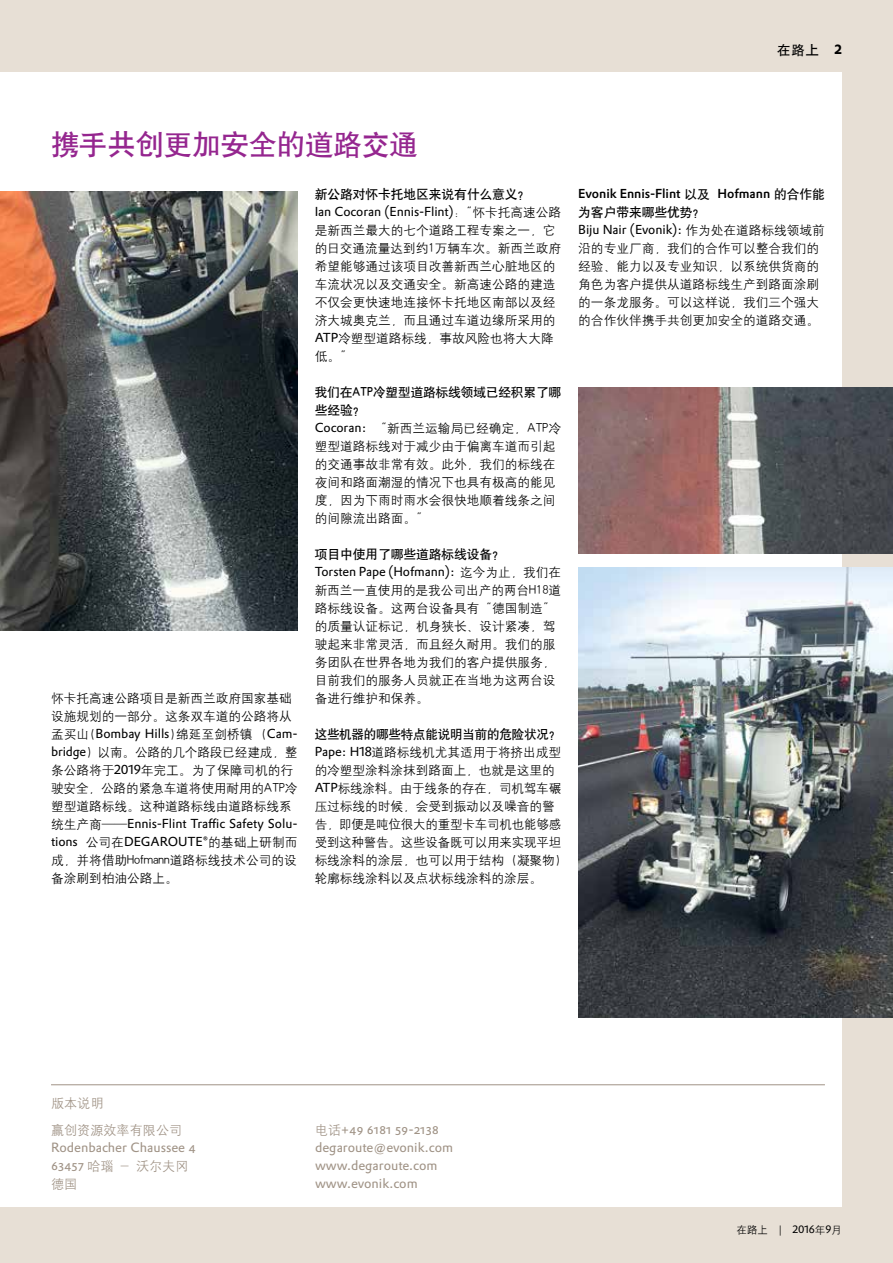
<style>
.page{position:relative;width:893px;height:1263px;background:#e7dfd5}
.page>*{position:absolute;margin:0;border:0;box-sizing:border-box;transform-origin:0 0}
.t1{font:28.5px "H Yb 1 gj";letter-spacing:-.01em;color:#95268f}
.t2{font:13.2px/18px "Evonik Prokyon";color:#a09386}
.t3{font:13.2px/27px "H Yg 2 gj";color:#a09386}
.t4{font:13.2px "H Yb 1 gj";color:#000}
.t5{font:12.75px/18px "H Yg 2 gj";letter-spacing:-.005em;color:#000}
.t6{font:12.75px/18px "Evonik Prokyon";letter-spacing:-.005em;color:#000}
.t7{font:12.75px/18px "H Yb 1 gj";letter-spacing:-.01em;color:#000}
.t8{font:500 12.75px "Evonik Prokyon";letter-spacing:-.005em;color:#000}
.t9{font:10.5px "H Yg 2 gj";color:#000}
.s1{font-family:"Evonik Prokyon";font-weight:700}
.s2{font-family:"H Yg 2 gj"}
.s3{font-family:"Evonik Prokyon"}
.s4{font-family:"H Yb 1 gj";font-weight:400}
.s5{font-family:"Evonik Prokyon";font-weight:300}
</style>
<div class="page">
<div style="left:0;top:72px;width:842px;height:1134px;background:#fff"></div>
<img style="left:0;top:192px;width:298px;height:438px">
<img style="left:578px;top:567px;width:315px;height:450px">
<img style="left:578px;top:387px;width:315px;height:166px">
<hr style="left:51px;top:1084px;width:774px;height:1px;background:#a09386">
<p class="t4" style="left:777px;top:43px;width:66px">在路上 <span class="s1">2</span></p>
<h1 class="t1" style="left:51px;top:130px;width:369px">携手共创更加安全的道路交通</h1>
<p class="t5" style="left:51px;top:689px;width:242px">怀卡托高速公路项目是新西兰政府国家基础设施规划的一部分。这条双车道的公路将从</p>
<p class="t6" style="left:51px;top:724px;width:248px"><span class="s2">孟买山(</span>Bombay Hills<span class="s2">)绵延至剑桥镇 (</span>Cam-</p>
<p class="t5" style="left:51px;top:743px;width:248px"><span class="s3">bridge</span>) 以南。公路的几个路段已经建成，整条公路将于<span class="s3">2019</span>年完工。为了保障司机的行驶安全，公路的紧急车道将使用耐用的ATP冷塑型道路标线。这种道路标线由道路标线系</p>
<p class="t6" style="left:51px;top:814px;width:248px"><span class="s2">统生产商——</span>Ennis-Flint Traffic Safety Solu&shy;tions <span class="s2">公司在</span>DEGAROUTE®<span class="s2">的基础上研制而</span></p>
<p class="t5" style="left:51px;top:851px;width:247px">成，并将借助Hofmann道路标线技术公司的设备涂刷到柏油公路上。</p>
<p class="t7" style="left:315px;top:185px;width:217px">新公路对怀卡托地区来说有什么意义？</p>
<p class="t6" style="left:315px;top:202px;width:248px">Ian Cocoran (Ennis-Flint)<span class="s2">:“怀卡托高速公路</span></p>
<p class="t5" style="left:315px;top:221px;width:248px">是新西兰最大的七个道路工程专案之一，它的日交通流量达到约1万辆车次。新西兰政府希望能够通过该项目改善新西兰心脏地区的车流状况以及交通安全。新高速公路的建造不仅会更快速地连接怀卡托地区南部以及经济大城奥克兰，而且通过车道边缘所采用的<br><span class="s3">ATP</span>冷塑型道路标线，事故风险也将大大降低。”</p>
<p class="t7" style="left:315px;top:383px;width:248px">我们在ATP冷塑型道路标线领域已经积累了哪些经验？</p>
<p class="t5" style="left:315px;top:419px;width:248px"><span class="s3">Cocoran:</span> “新西兰运输局已经确定，ATP冷塑型道路标线对于减少由于偏离车道而引起的交通事故非常有效。此外，我们的标线在夜间和路面潮湿的情况下也具有极高的能见度，因为下雨时雨水会很快地顺着线条之间的间隙流出路面。”</p>
<p class="t7" style="left:315px;top:545px;width:192px">项目中使用了哪些道路标线设备？</p>
<p class="t6" style="left:315px;top:562px;width:248px">Torsten Pape (Hofmann): <span class="s2">迄今为止，我们在</span></p>
<p class="t5" style="left:315px;top:581px;width:248px">新西兰一直使用的是我公司出产的两台H18道路标线设备。这两台设备具有“德国制造”的质量认证标记，机身狭长、设计紧凑，驾驶起来非常灵活，而且经久耐用。我们的服务团队在世界各地为我们的客户提供服务，目前我们的服务人员就正在当地为这两台设备进行维护和保养。</p>
<p class="t7" style="left:315px;top:725px;width:248px">这些机器的哪些特点能说明当前的危险状况？</p>
<p class="t5" style="left:315px;top:743px;width:248px"><span class="s3">Pape: H18</span>道路标线机尤其适用于将挤出成型的冷塑型涂料涂抹到路面上，也就是这里的<br><span class="s3">ATP</span>标线涂料。由于线条的存在，司机驾车碾压过标线的时候，会受到振动以及噪音的警告，即便是吨位很大的重型卡车司机也能够感受到这种警告。这些设备既可以用来实现平坦标线涂料的涂层，也可以用于结构 (凝聚物)轮廓标线涂料以及点状标线涂料的涂层。</p>
<p class="t8" style="left:578px;top:183px;width:248px">Evonik，Ennis-Flint <span class="s4">以及</span> Hofmann <span class="s4">的合作能</span></p>
<p class="t7" style="left:578px;top:203px;width:128px">为客户带来哪些优势？</p>
<p class="t6" style="left:578px;top:220px;width:248px">Biju Nair (Evonik): <span class="s2">作为处在道路标线领域前</span></p>
<p class="t5" style="left:578px;top:239px;width:242px;text-align:justify">沿的专业厂商，我们的合作可以整合我们的经验、能力以及专业知识，以系统供货商的角色为客户提供从道路标线生产到路面涂刷的一条龙服务。可以这样说，我们三个强大的合作伙伴携手共创更加安全的道路交通。</p>
<p class="t3" style="left:51px;top:1090px;width:133px">版本说明<br>赢创资源效率有限公司</p>
<p class="t2" style="left:51px;top:1138px;width:146px">Rodenbacher Chaussee 4</p>
<p class="t3" style="left:51px;top:1157px;width:139px;line-height:18px"><span class="s3">63457</span> 哈瑙 - 沃尔夫冈德国</p>
<p class="t2" style="left:315px;top:1120px;width:139px"><span class="s2">电话</span>+49 6181 59-2138 degaroute@evonik.com www.degaroute.com www.evonik.com</p>
<p class="t9" style="left:736px;top:1225px;width:107px">在路上 <span class="s5">|</span> <span class="s3">2016</span>年<span class="s3">9</span>月</p>
</div>
